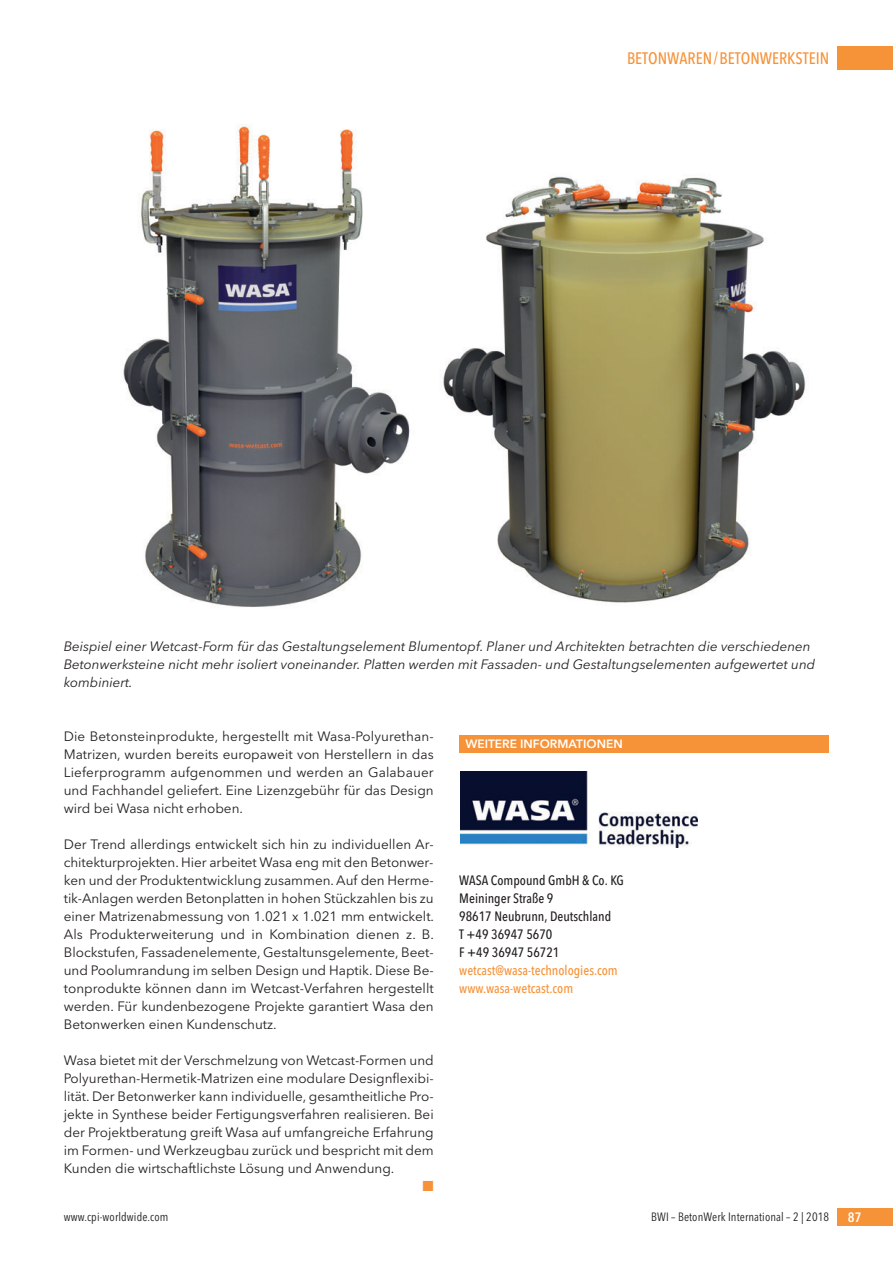
<style>
.page{position:relative;width:893px;height:1263px;background:#fff}
.page>*{position:absolute;margin:0;border:0;box-sizing:border-box;transform-origin:0 0}
.t1{font:500 16.5px "Avenir Next Condensed";color:#f69238}
.t2{font:13.5px/18px "Avenir Next";color:#231f20;text-align:justify}
.t3{font:italic 13.5px/18px "Avenir Next";color:#231f20}
.t4{font:500 13.5px/18px "Avenir Next Condensed";color:#231f20}
.t5{font:500 13.5px/18px "Avenir Next Condensed";color:#f69238}
.t6{font:600 13.5px "Avenir Next Condensed";color:#fff}
.t7{font:13.5px "European Pi Three";color:#f69238}
.t8{font:12px "Avenir Next Condensed";letter-spacing:.01em;color:#231f20}
.t9{font:600 12px "Avenir Next";color:#fff}
</style>
<div class="page">
<div style="left:838px;top:47px;width:55px;height:23px;background:#f69238"></div>
<div style="left:838px;top:1208px;width:55px;height:18px;background:#f69238"></div>
<img style="left:123px;top:125px;width:287px;height:482px">
<img style="left:443px;top:176px;width:363px;height:427px">
<div style="left:459px;top:735px;width:370px;height:17px;background:#f69238"></div>
<img style="left:461px;top:771px;width:237px;height:76px">
<p class="t1" style="left:627px;top:51px;width:204px">BETONWAREN/BETONWERKSTEIN</p>
<p class="t3" style="left:64px;top:638px;width:753px">Beispiel einer Wetcast-Form für das Gestaltungselement Blumentopf. Planer und Architekten betrachten die verschiedenen<br>Betonwerksteine nicht mehr isoliert voneinander. Platten werden mit Fassaden- und Gestaltungselementen aufgewertet und kombiniert.</p>
<p class="t2" style="left:64px;top:728px;width:371px">Die Betonsteinprodukte, hergestellt mit Wasa-Polyurethan-Matrizen, wurden bereits europaweit von Herstellern in das Lieferprogramm aufgenommen und werden an Galabauer und Fachhandel geliefert. Eine Lizenzgebühr für das Design wird bei Wasa nicht erhoben.</p>
<p class="t2" style="left:64px;top:836px;width:372px">Der Trend allerdings entwickelt sich hin zu individuellen Ar&shy;chitekturprojekten. Hier arbeitet Wasa eng mit den Betonwer&shy;ken und der Produktentwicklung zusammen. Auf den Herme&shy;tik-Anlagen werden Betonplatten in hohen Stückzahlen bis zu einer Matrizenabmessung von 1.021 x 1.021 mm entwickelt.<br>Als Produkterweiterung und in Kombination dienen z. B.<br>Blockstufen, Fassadenelemente, Gestaltunsgelemente, Beet&shy;und Poolumrandung im selben Design und Haptik. Diese Be&shy;tonprodukte können dann im Wetcast-Verfahren hergestellt werden. Für kundenbezogene Projekte garantiert Wasa den Betonwerken einen Kundenschutz.</p>
<p class="t2" style="left:64px;top:1052px;width:371px">Wasa bietet mit der Verschmelzung von Wetcast-Formen und Polyurethan-Hermetik-Matrizen eine modulare Designflexibi&shy;lität. Der Betonwerker kann individuelle, gesamtheitliche Pro&shy;jekte in Synthese beider Fertigungsverfahren realisieren. Bei der Projektberatung greift Wasa auf umfangreiche Erfahrung im Formen- und Werkzeugbau zurück und bespricht mit dem Kunden die wirtschaftlichste Lösung und Anwendung.</p>
<p class="t7" style="left:422px;top:1178px;width:13px">-</p>
<p class="t9" style="left:465px;top:738px;width:159px">WEITERE INFORMATIONEN</p>
<p class="t4" style="left:459px;top:872px;width:166px">WASA Compound GmbH &amp; Co. KG<br>Meininger Straße 9<br>98617 Neubrunn, Deutschland<br>T +49 36947 5670<br>F +49 36947 56721</p>
<p class="t5" style="left:459px;top:962px;width:160px">wetcast@wasa-technologies.com www.wasa-wetcast.com</p>
<p class="t8" style="left:64px;top:1211px;width:106px">www.cpi-worldwide.com</p>
<p class="t8" style="left:651px;top:1211px;width:179px">BWI – BetonWerk International – 2 | 2018</p>
<p class="t6" style="left:848px;top:1209px;width:15px">87</p>
</div>
